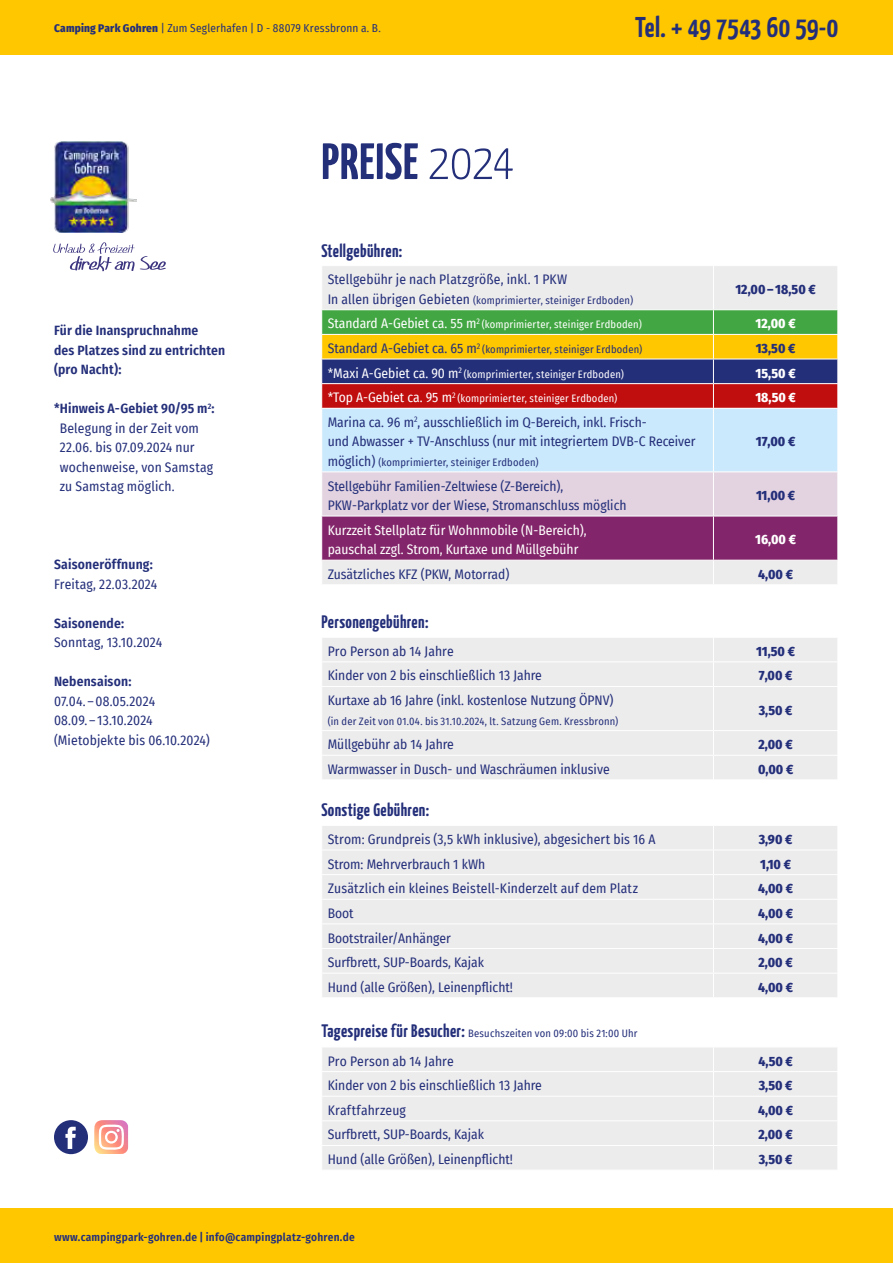
<style>
.page{position:relative;width:893px;height:1263px;background:#fff}
.page>*{position:absolute;margin:0;border:0;box-sizing:border-box;transform-origin:0 0}
.t1{font:700 51px "Yanone Kaffeesatz";letter-spacing:.015em;color:#242f7a}
.t2{font:700 28.5px "Yanone Kaffeesatz";letter-spacing:.005em;color:#242f7a}
.t3{font:700 18px "Yanone Kaffeesatz";letter-spacing:.02em;color:#242f7a}
.t4{font:13.5px/19.5px "Fira Sans Condensed";color:#242f7a}
.t5{font:800 13.5px "Fira Sans Condensed";color:#242f7a}
.t6{font:600 13.5px/19.5px "Fira Sans Condensed";letter-spacing:.01em;color:#242f7a}
.t7{font:13.5px/19.5px "Fira Sans Condensed";color:#fff}
.t8{font:800 13.5px "Fira Sans Condensed";color:#fff}
.t9{font:11.25px "Fira Sans Condensed";letter-spacing:.02em;color:#242f7a}
.t10{font:600 11.25px "Fira Sans Condensed";letter-spacing:.02em;color:#242f7a}
.t11{font:10.5px "Fira Sans Condensed";letter-spacing:.02em;color:#242f7a}
.t12{font:10.5px "Fira Sans Condensed";letter-spacing:.02em;color:#fff}
.s1{font-weight:800}
.s2{font-weight:300}
.s3{font-weight:600}
.s4{font-size:13.5px}
.s5{font-family:"Yanone Kaffeesatz";font-weight:700;font-size:18px}
</style>
<div class="page">
<div style="left:0;top:0;width:893px;height:54px;background:#fec700"></div>
<div style="left:322px;top:266px;width:515px;height:43px;background:#edeced"></div>
<hr style="left:713px;top:266px;width:1px;height:43px;background:#fff">
<svg style="left:321px;top:310px;width:517px;height:274px;background:#b19c9a"></svg>
<div style="left:322px;top:638px;width:515px;height:141px;background:#edeced"></div>
<hr style="left:321px;top:661px;width:392px;height:1px;background:#fff">
<hr style="left:713px;top:661px;width:125px;height:1px;background:#fff">
<svg style="left:713px;top:638px;width:1px;height:48px"></svg>
<hr style="left:321px;top:686px;width:392px;height:1px;background:#fff">
<hr style="left:713px;top:686px;width:125px;height:1px;background:#fff">
<hr style="left:713px;top:687px;width:1px;height:43px;background:#fff">
<hr style="left:321px;top:730px;width:392px;height:1px;background:#fff">
<hr style="left:713px;top:730px;width:125px;height:1px;background:#fff">
<hr style="left:321px;top:755px;width:392px;height:1px;background:#fff">
<hr style="left:713px;top:755px;width:125px;height:1px;background:#fff">
<svg style="left:713px;top:731px;width:1px;height:48px"></svg>
<div style="left:322px;top:826px;width:515px;height:171px;background:#edeced"></div>
<hr style="left:321px;top:850px;width:392px;height:1px;background:#fff">
<hr style="left:713px;top:850px;width:125px;height:1px;background:#fff">
<hr style="left:321px;top:874px;width:392px;height:1px;background:#fff">
<hr style="left:713px;top:874px;width:125px;height:1px;background:#fff">
<hr style="left:321px;top:899px;width:392px;height:1px;background:#fff">
<hr style="left:713px;top:899px;width:125px;height:1px;background:#fff">
<hr style="left:321px;top:923px;width:392px;height:1px;background:#fff">
<hr style="left:713px;top:923px;width:125px;height:1px;background:#fff">
<hr style="left:321px;top:948px;width:392px;height:1px;background:#fff">
<hr style="left:713px;top:948px;width:125px;height:1px;background:#fff">
<hr style="left:321px;top:973px;width:392px;height:1px;background:#fff">
<hr style="left:713px;top:973px;width:125px;height:1px;background:#fff">
<svg style="left:713px;top:826px;width:1px;height:171px"></svg>
<div style="left:322px;top:1048px;width:515px;height:122px;background:#edeced"></div>
<hr style="left:321px;top:1071px;width:392px;height:1px;background:#fff">
<hr style="left:713px;top:1071px;width:125px;height:1px;background:#fff">
<hr style="left:321px;top:1096px;width:392px;height:1px;background:#fff">
<hr style="left:713px;top:1096px;width:125px;height:1px;background:#fff">
<hr style="left:321px;top:1120px;width:392px;height:1px;background:#fff">
<hr style="left:713px;top:1120px;width:125px;height:1px;background:#fff">
<hr style="left:321px;top:1145px;width:392px;height:1px;background:#fff">
<hr style="left:713px;top:1145px;width:125px;height:1px;background:#fff">
<svg style="left:713px;top:1048px;width:1px;height:122px"></svg>
<div style="left:0;top:1209px;width:893px;height:54px;background:#fec700"></div>
<svg style="left:53px;top:242px;width:113px;height:29px"></svg>
<svg style="left:54px;top:1120px;width:74px;height:34px"></svg>
<img style="left:50px;top:142px;width:86px;height:91px">
<p class="t9" style="left:54px;top:20px;width:328px"><span class="s1">Camping Park Gohren</span> | Zum Seglerhafen | D - 88079 Kressbronn a. B.</p>
<h1 class="t1" style="left:321px;top:125px;width:195px">PREISE <span class="s2">2024</span></h1>
<h3 class="t3" style="left:321px;top:238px;width:82px">Stellgebühren:</h3>
<h2 class="t2" style="left:635px;top:7px;width:205px">Tel. + 49 7543 60 59-0</h2>
<p class="t6" style="left:54px;top:320px;width:173px">Für die Inanspruchnahme<br>des Platzes sind zu entrichten (pro Nacht):</p>
<p class="t4" style="left:60px;top:398px;width:156px;text-indent:-6px"><span class="s3">*Hinweis A-Gebiet 90/95 m</span><sup>2</sup><span class="s3">:<br></span>Belegung in der Zeit vom<br>22.06. bis 07.09.2024 nur wochenweise, von Samstag zu Samstag möglich.</p>
<p class="t6" style="left:54px;top:554px;width:100px">Saisoneröffnung:</p>
<p class="t4" style="left:54px;top:574px;width:105px">Freitag, 22.03.2024</p>
<p class="t6" style="left:54px;top:612px;width:72px">Saisonende:</p>
<p class="t4" style="left:54px;top:632px;width:110px">Sonntag, 13.10.2024</p>
<p class="t6" style="left:54px;top:671px;width:79px">Nebensaison:</p>
<p class="t4" style="left:54px;top:691px;width:157px">07.04. –08.05.2024<br>08.09. – 13.10.2024 (Mietobjekte bis 06.10.2024)</p>
<p class="t4" style="left:328px;top:269px;width:241px">Stellgebühr je nach Platzgröße, inkl. 1 PKW</p>
<p class="t11" style="left:328px;top:292px;width:307px"><span class="s4">In allen übrigen Gebieten</span> (komprimierter, steiniger Erdboden)</p>
<p class="t5" style="left:735px;top:278px;width:82px">12,00– 18,50 €</p>
<p class="t12" style="left:328px;top:317px;width:316px"><span class="s4">Standard A-Gebiet ca. 55 m</span><sup>2</sup> (komprimierter, steiniger Erdboden)</p>
<p class="t8" style="left:756px;top:312px;width:42px">12,00 €</p>
<p class="t11" style="left:328px;top:341px;width:316px"><span class="s4">Standard A-Gebiet ca. 65 m</span><sup>2</sup> (komprimierter, steiniger Erdboden)</p>
<p class="t5" style="left:756px;top:337px;width:41px">13,50 €</p>
<p class="t12" style="left:328px;top:366px;width:298px"><span class="s4">*Maxi A-Gebiet ca. 90 m</span><sup>2</sup> (komprimierter, steiniger Erdboden)</p>
<p class="t8" style="left:756px;top:361px;width:42px">15,50 €</p>
<p class="t12" style="left:328px;top:391px;width:291px"><span class="s4">*Top A-Gebiet ca. 95 m</span><sup>2</sup> (komprimierter, steiniger Erdboden)</p>
<p class="t8" style="left:755px;top:386px;width:42px">18,50 €</p>
<p class="t4" style="left:328px;top:412px;width:369px">Marina ca. 96 m<sup>2</sup>, ausschließlich im Q-Bereich, inkl. Frisch-<br>und Abwasser + TV-Anschluss (nur mit integriertem DVB-C Receiver</p>
<p class="t11" style="left:328px;top:454px;width:212px"><span class="s4">möglich)</span> (komprimierter, steiniger Erdboden)</p>
<p class="t5" style="left:756px;top:430px;width:41px">17,00 €</p>
<p class="t4" style="left:328px;top:476px;width:300px">Stellgebühr Familien-Zeltwiese (Z-Bereich),<br>PKW-Parkplatz vor der Wiese, Stromanschluss möglich</p>
<p class="t5" style="left:756px;top:484px;width:41px">11,00 €</p>
<p class="t7" style="left:328px;top:520px;width:260px">Kurzzeit Stellplatz für Wohnmobile (N-Bereich), pauschal zzgl. Strom, Kurtaxe und Müllgebühr</p>
<p class="t8" style="left:755px;top:528px;width:42px">16,00 €</p>
<p class="t4" style="left:328px;top:564px;width:183px">Zusätzliches KFZ (PKW, Motorrad)</p>
<p class="t5" style="left:758px;top:562px;width:36px">4,00 €</p>
<h3 class="t3" style="left:321px;top:609px;width:109px">Personengebühren:</h3>
<p class="t4" style="left:328px;top:641px;width:128px">Pro Person ab 14 Jahre</p>
<p class="t5" style="left:756px;top:639px;width:40px">11,50 €</p>
<p class="t4" style="left:328px;top:666px;width:216px">Kinder von 2 bis einschließlich 13 Jahre</p>
<p class="t5" style="left:759px;top:664px;width:35px">7,00 €</p>
<p class="t4" style="left:328px;top:690px;width:287px">Kurtaxe ab 16 Jahre (inkl. kostenlose Nutzung ÖPNV)</p>
<p class="t11" style="left:328px;top:713px;width:292px">(in der Zeit von 01.04. bis 31.10.2024, lt. Satzung Gem. Kressbronn)</p>
<p class="t5" style="left:759px;top:698px;width:35px">3,50 €</p>
<p class="t4" style="left:328px;top:734px;width:128px">Müllgebühr ab 14 Jahre</p>
<p class="t5" style="left:759px;top:733px;width:36px">2,00 €</p>
<p class="t4" style="left:328px;top:759px;width:283px">Warmwasser in Dusch- und Waschräumen inklusive</p>
<p class="t5" style="left:758px;top:757px;width:37px">0,00 €</p>
<h3 class="t3" style="left:321px;top:797px;width:109px">Sonstige Gebühren:</h3>
<p class="t4" style="left:328px;top:829px;width:329px">Strom: Grundpreis (3,5 kWh inklusive), abgesichert bis 16 A</p>
<p class="t5" style="left:759px;top:828px;width:35px">3,90 €</p>
<p class="t4" style="left:328px;top:854px;width:159px">Strom: Mehrverbrauch 1 kWh</p>
<p class="t5" style="left:760px;top:852px;width:32px">1,10 €</p>
<p class="t4" style="left:328px;top:878px;width:312px">Zusätzlich ein kleines Beistell-Kinderzelt auf dem Platz</p>
<p class="t5" style="left:758px;top:877px;width:36px">4,00 €</p>
<p class="t4" style="left:328px;top:903px;width:28px">Boot</p>
<p class="t5" style="left:758px;top:901px;width:36px">4,00 €</p>
<p class="t4" style="left:328px;top:928px;width:125px">Bootstrailer/Anhänger</p>
<p class="t5" style="left:758px;top:926px;width:36px">4,00 €</p>
<p class="t4" style="left:328px;top:952px;width:158px">Surfbrett, SUP-Boards, Kajak</p>
<p class="t5" style="left:759px;top:951px;width:36px">2,00 €</p>
<p class="t4" style="left:328px;top:977px;width:187px">Hund (alle Größen), Leinenpflicht!</p>
<p class="t5" style="left:758px;top:975px;width:36px">4,00 €</p>
<p class="t11" style="left:321px;top:1026px;width:318px"><span class="s5">Tagespreise für Besucher:</span> Besuchszeiten von 09:00 bis 21:00 Uhr</p>
<p class="t4" style="left:328px;top:1051px;width:128px">Pro Person ab 14 Jahre</p>
<p class="t5" style="left:758px;top:1049px;width:36px">4,50 €</p>
<p class="t4" style="left:328px;top:1075px;width:216px">Kinder von 2 bis einschließlich 13 Jahre</p>
<p class="t5" style="left:759px;top:1074px;width:35px">3,50 €</p>
<p class="t4" style="left:328px;top:1100px;width:80px">Kraftfahrzeug</p>
<p class="t5" style="left:758px;top:1098px;width:36px">4,00 €</p>
<p class="t4" style="left:328px;top:1125px;width:158px">Surfbrett, SUP-Boards, Kajak</p>
<p class="t5" style="left:759px;top:1123px;width:36px">2,00 €</p>
<p class="t4" style="left:328px;top:1149px;width:187px">Hund (alle Größen), Leinenpflicht!</p>
<p class="t5" style="left:759px;top:1148px;width:35px">3,50 €</p>
<p class="t10" style="left:54px;top:1228px;width:302px">www.campingpark-gohren.de | info@campingplatz-gohren.de</p>
</div>
